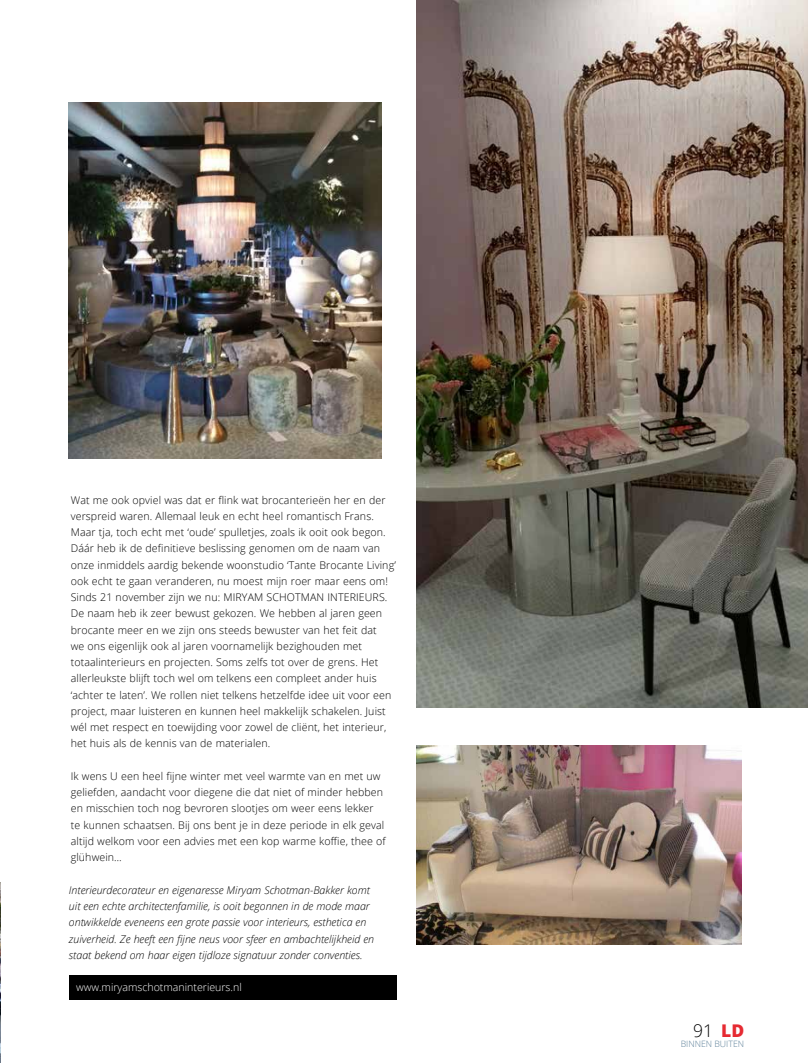
<style>
.page{position:relative;width:808px;height:1063px;background:#fff}
.page>*{position:absolute;margin:0;border:0;box-sizing:border-box;transform-origin:0 0}
.t1{font:800 17.5px "Open Sans";color:#e62a32}
.t2{font:300 17.5px "Open Sans";color:#000}
.t3{font:300 10.62px/16.2px "Open Sans";letter-spacing:.01em;color:#000}
.t4{font:italic 300 10.62px/16.2px "Open Sans";color:#000}
.t5{font:300 10.62px "Open Sans";color:#fff}
.t6{font:300 8.75px "Open Sans";color:#5d8099}
</style>
<div class="page">
<img style="left:416px;top:0;width:392px;height:708px">
<img style="left:69px;top:103px;width:312px;height:356px">
<img style="left:416px;top:746px;width:326px;height:199px">
<img style="left:0;top:882px;width:1px;height:181px">
<div style="left:69px;top:975px;width:328px;height:25px;background:#000"></div>
<p class="t3" style="left:71px;top:491px;width:327px">Wat me ook opviel was dat er flink wat brocanterieën her en der verspreid waren. Allemaal leuk en echt heel romantisch Frans.<br>Maar tja, toch echt met ‘oude’ spulletjes, zoals ik ooit ook begon.<br>Dáár heb ik de definitieve beslissing genomen om de naam van onze inmiddels aardig bekende woonstudio ‘Tante Brocante Living’ ook echt te gaan veranderen, nu moest mijn roer maar eens om!<br>Sinds 21 november zijn we nu: MIRYAM SCHOTMAN INTERIEURS.<br>De naam heb ik zeer bewust gekozen. We hebben al jaren geen brocante meer en we zijn ons steeds bewuster van het feit dat<br>we ons eigenlijk ook al jaren voornamelijk bezighouden met totaalinterieurs en projecten. Soms zelfs tot over de grens. Het allerleukste blijft toch wel om telkens een compleet ander huis ‘achter te laten’. We rollen niet telkens hetzelfde idee uit voor een project, maar luisteren en kunnen heel makkelijk schakelen. Juist wél met respect en toewijding voor zowel de cliënt, het interieur, het huis als de kennis van de materialen.</p>
<p class="t3" style="left:71px;top:768px;width:317px">Ik wens U een heel fijne winter met veel warmte van en met uw geliefden, aandacht voor diegene die dat niet of minder hebben en misschien toch nog bevroren slootjes om weer eens lekker te kunnen schaatsen. Bij ons bent je in deze periode in elk geval altijd welkom voor een advies met een kop warme koffie, thee of glühwein…</p>
<p class="t4" style="left:69px;top:882px;width:307px">Interieurdecorateur en eigenaresse Miryam Schotman-Bakker komt uit een echte architectenfamilie, is ooit begonnen in de mode maar ontwikkelde eveneens een grote passie voor interieurs, esthetica en zuiverheid. Ze heeft een fijne neus voor sfeer en ambachtelijkheid en staat bekend om haar eigen tijdloze signatuur zonder conventies.</p>
<p class="t5" style="left:76px;top:979px;width:167px">www.miryamschotmaninterieurs.nl</p>
<h1 class="t2" style="left:693px;top:1018px;width:21px">91</h1>
<h1 class="t1" style="left:721px;top:1017px;width:25px">LD</h1>
<p class="t6" style="left:681px;top:1038px;width:65px">BINNEN BUITEN</p>
</div>
